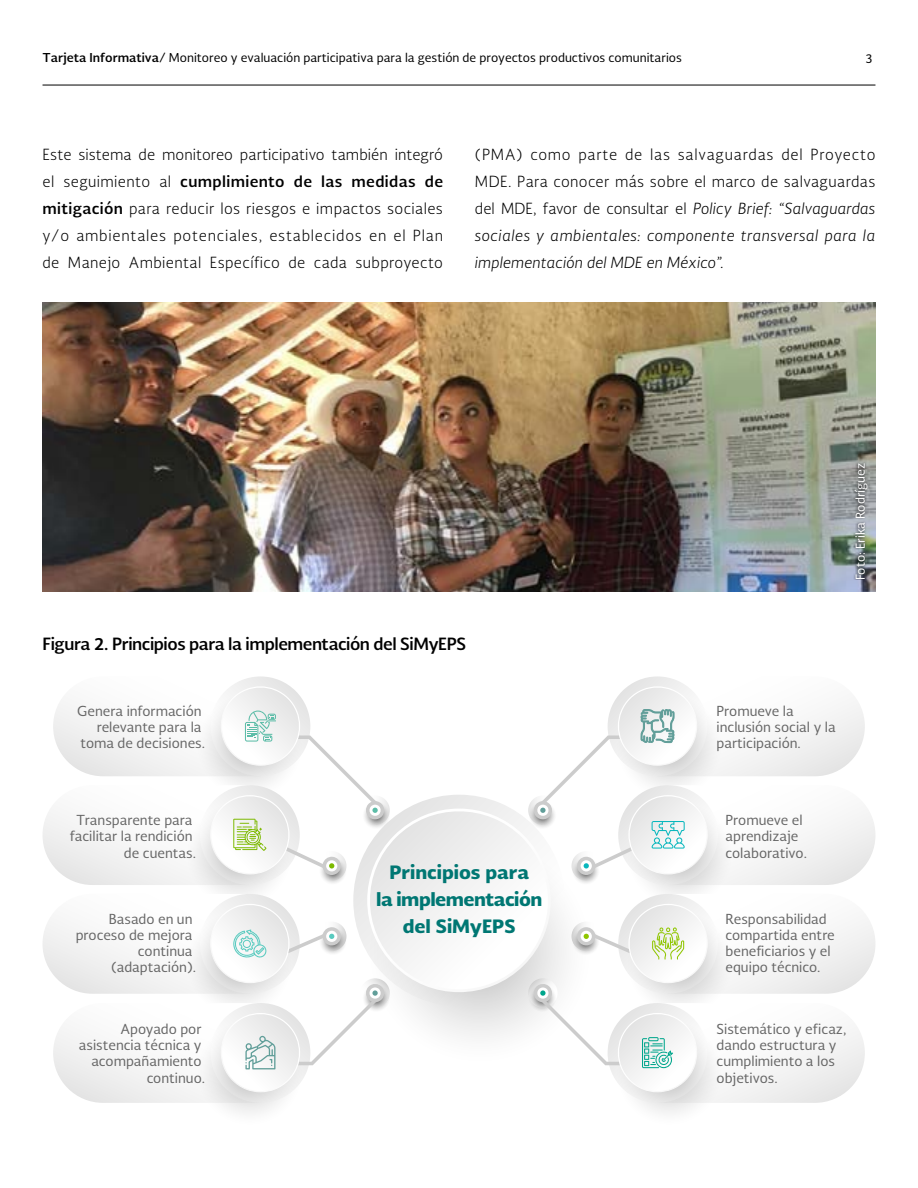
<style>
.page{position:relative;width:918px;height:1188px;background:#fff}
.page>*{position:absolute;margin:0;border:0;box-sizing:border-box;transform-origin:0 0}
.t1{font:900 18px/27px "Soberana Sans";color:#007773;text-align:center}
.t2{font:700 16.5px "Soberana Sans";letter-spacing:-.025em;color:#000}
.t3{font:300 15px/27px "Soberana Sans";letter-spacing:.025em;color:#000;text-align:justify}
.t4{font:13.5px/16.2px "Soberana Sans";color:#666}
.t5{font:12px "Soberana Sans";color:#000}
.t6{font:12px "Soberana Sans";color:#fff}
.s1{font-weight:700}
.s2{font-style:italic}
</style>
<div class="page">
<hr style="left:43px;top:85px;width:832px;height:1px;background:#000">
<svg style="left:617px;top:1020px;width:104px;height:104px"></svg>
<svg style="left:197px;top:1020px;width:104px;height:104px"></svg>
<svg style="left:43px;top:676px;width:832px;height:427px"></svg>
<img style="left:43px;top:303px;width:832px;height:288px">
<div style="left:853px;top:462px;width:16px;height:118px;background:#000;opacity:.75"></div>
<p class="t5" style="left:43px;top:50px;width:641px"><span class="s1">Tarjeta Informativa</span>/ Monitoreo y evaluación participativa para la gestión de proyectos productivos comunitarios</p>
<p class="t5" style="left:865px;top:50px;width:9px">3</p>
<p class="t3" style="left:43px;top:141px;width:402px">Este sistema de monitoreo participativo también integró el seguimiento al <span class="s1">cumplimiento de las medidas de mitigación</span> para reducir los riesgos e impactos sociales y/o ambientales potenciales, establecidos en el Plan de Manejo Ambiental Específico de cada subproyecto</p>
<p class="t3" style="left:475px;top:141px;width:402px">(PMA) como parte de las salvaguardas del Proyecto MDE. Para conocer más sobre el marco de salvaguardas del MDE, favor de consultar el <span class="s2">Policy Brief: “Salvaguardas sociales y ambientales: componente transversal para la implementación del MDE en México”.</span></p>
<p class="t2" style="left:43px;top:632px;width:425px">Figura 2. Principios para la implementación del SiMyEPS</p>
<p class="t4" style="left:77px;top:702px;width:129px;text-align:right">Genera información relevante para la toma de decisiones.</p>
<p class="t4" style="left:70px;top:812px;width:128px;text-align:right">Transparente para facilitar la rendición de cuentas.</p>
<p class="t4" style="left:76px;top:910px;width:122px;text-align:right">Basado en un proceso de mejora continua (adaptación).</p>
<p class="t4" style="left:79px;top:1020px;width:128px;text-align:right">Apoyado por asistencia técnica y acompañamiento continuo.</p>
<p class="t1" style="left:376px;top:858px;width:168px">Principios para<br>la implementación del SiMyEPS</p>
<p class="t6" style="left:852px;top:580px;width:119px;rotate:-90deg">Foto: Erika Rodríguez</p>
<p class="t4" style="left:717px;top:702px;width:121px">Promueve la inclusión social y la participación.</p>
<p class="t4" style="left:726px;top:812px;width:83px">Promueve el aprendizaje colaborativo.</p>
<p class="t4" style="left:726px;top:910px;width:111px">Responsabilidad compartida entre beneficiarios y el equipo técnico.</p>
<p class="t4" style="left:717px;top:1020px;width:131px">Sistemático y ef icaz, dando estructura y cumplimiento a los objetivos.</p>
</div>
